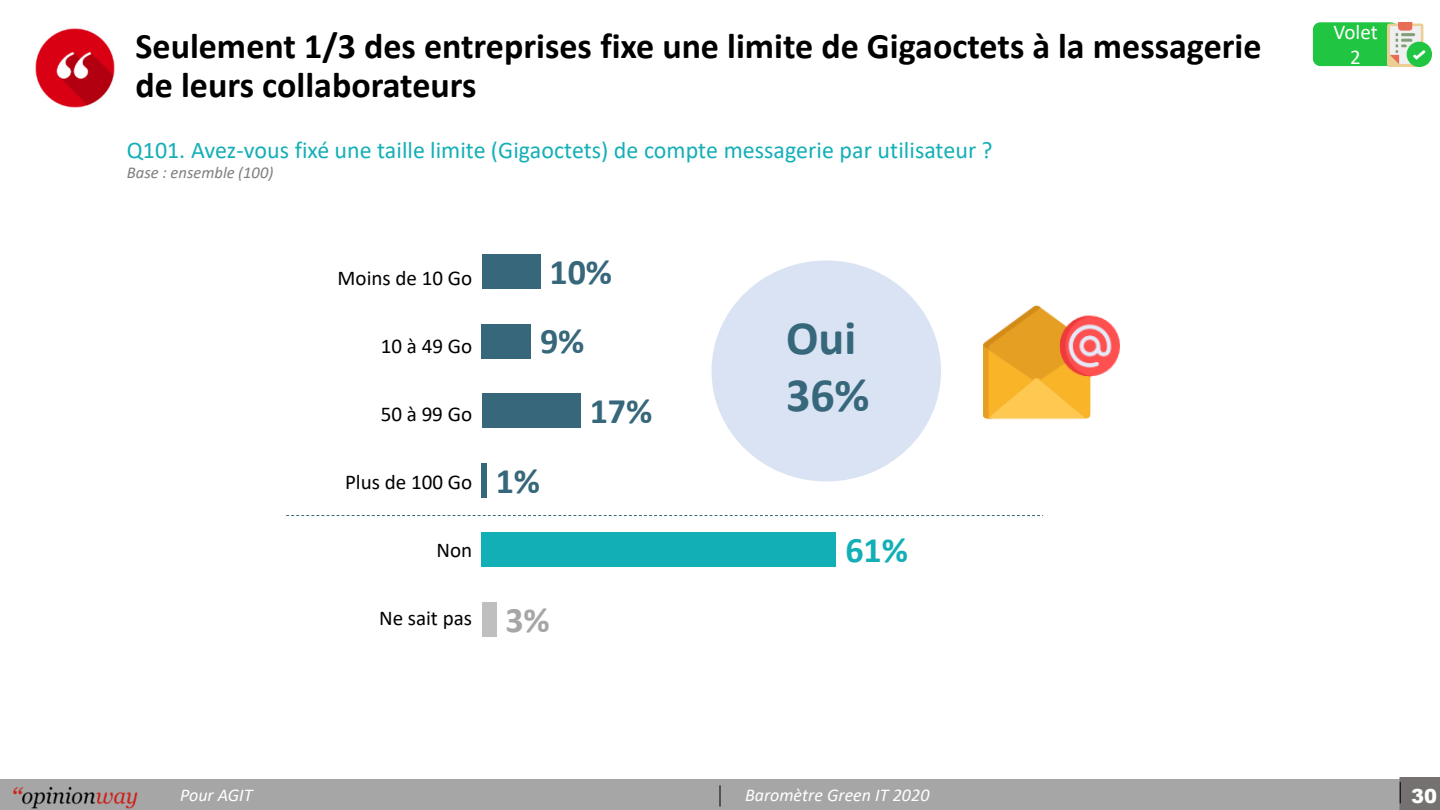
<style>
.page{position:relative;width:1440px;height:810px;background:#fff}
.page>*{position:absolute;margin:0;border:0;box-sizing:border-box;transform-origin:0 0}
.t1{font:700 48px "Calibri";color:#36677a}
.t2{font:700 36px/38.8px "Calibri";color:#000}
.t3{font:700 36px "Calibri";color:#36677a}
.t4{font:700 36px "Calibri";color:#13afb7}
.t5{font:700 36px "Calibri";color:#a6a6a6}
.t6{font:24px "Calibri";color:#13afb7}
.t7{font:21.15px "Calibri";color:#000}
.t8{font:21px "Calibri";color:#000}
.t9{font:21px/25.2px "Calibri";letter-spacing:-.005em;color:#fff;text-align:center}
.t10{font:900 19.5px "Arial";color:#fff}
.t11{font:italic 18px "Calibri";color:#fff}
.t12{font:italic 16.5px "Calibri";color:#7f7f7f}
</style>
<div class="page">
<div style="left:0;top:779px;width:1440px;height:31px;background:#a6a6a6"></div>
<svg style="left:1399px;top:777px;width:41px;height:33px"></svg>
<svg style="left:720px;top:785px;width:1px;height:22px"></svg>
<img style="left:13px;top:786px;width:125px;height:23px">
<img style="left:35px;top:28px;width:80px;height:80px">
<div style="left:712px;top:260px;width:229px;height:222px;background:#dae3f3;border-radius:50%"></div>
<div style="left:482px;top:254px;width:58px;height:35px;background:#36677a"></div>
<div style="left:482px;top:324px;width:49px;height:34px;background:#36677a"></div>
<div style="left:482px;top:393px;width:98px;height:35px;background:#36677a"></div>
<div style="left:482px;top:463px;width:5px;height:35px;background:#36677a"></div>
<div style="left:482px;top:602px;width:14px;height:35px;background:#bfbfbf"></div>
<div style="left:482px;top:532px;width:354px;height:35px;background:#13afb7"></div>
<svg style="left:286px;top:515px;width:757px;height:1px"></svg>
<img style="left:983px;top:305px;width:137px;height:115px">
<div style="left:1313px;top:22px;width:85px;height:44px;background:#20c541;border-radius:7px"></div>
<img style="left:1388px;top:22px;width:44px;height:44px">
<h1 class="t2" style="left:136px;top:29px;width:1128px">Seulement 1/3 des entreprises fixe une limite de Gigaoctets à la messagerie de leurs collaborateurs</h1>
<p class="t6" style="left:127px;top:140px;width:867px">Q101. Avez-vous fixé une taille limite (Gigaoctets) de compte messagerie par utilisateur ?</p>
<p class="t12" style="left:127px;top:165px;width:148px">Base : ensemble (100)</p>
<p class="t8" style="left:338px;top:269px;width:136px">Moins de 10 Go</p>
<p class="t8" style="left:381px;top:337px;width:93px">10 à 49 Go</p>
<p class="t7" style="left:381px;top:405px;width:93px">50 à 99 Go</p>
<p class="t8" style="left:345px;top:473px;width:129px">Plus de 100 Go</p>
<p class="t8" style="left:436px;top:542px;width:37px">Non</p>
<p class="t8" style="left:379px;top:610px;width:94px">Ne sait pas</p>
<p class="t3" style="left:550px;top:257px;width:64px">10%</p>
<p class="t3" style="left:540px;top:326px;width:46px">9%</p>
<p class="t3" style="left:496px;top:466px;width:46px">1%</p>
<p class="t3" style="left:590px;top:396px;width:64px">17%</p>
<p class="t5" style="left:505px;top:605px;width:46px">3%</p>
<p class="t1" style="left:786px;top:318px;width:72px">Oui</p>
<p class="t1" style="left:786px;top:375px;width:85px">36%</p>
<p class="t4" style="left:845px;top:535px;width:64px">61%</p>
<p class="t9" style="left:1334px;top:21px;width:46px">Volet<br>2</p>
<p class="t11" style="left:180px;top:788px;width:74px">Pour AGIT</p>
<p class="t11" style="left:745px;top:788px;width:186px">Baromètre Green IT 2020</p>
<p class="t10" style="left:1411px;top:782px;width:27px">30</p>
</div>
